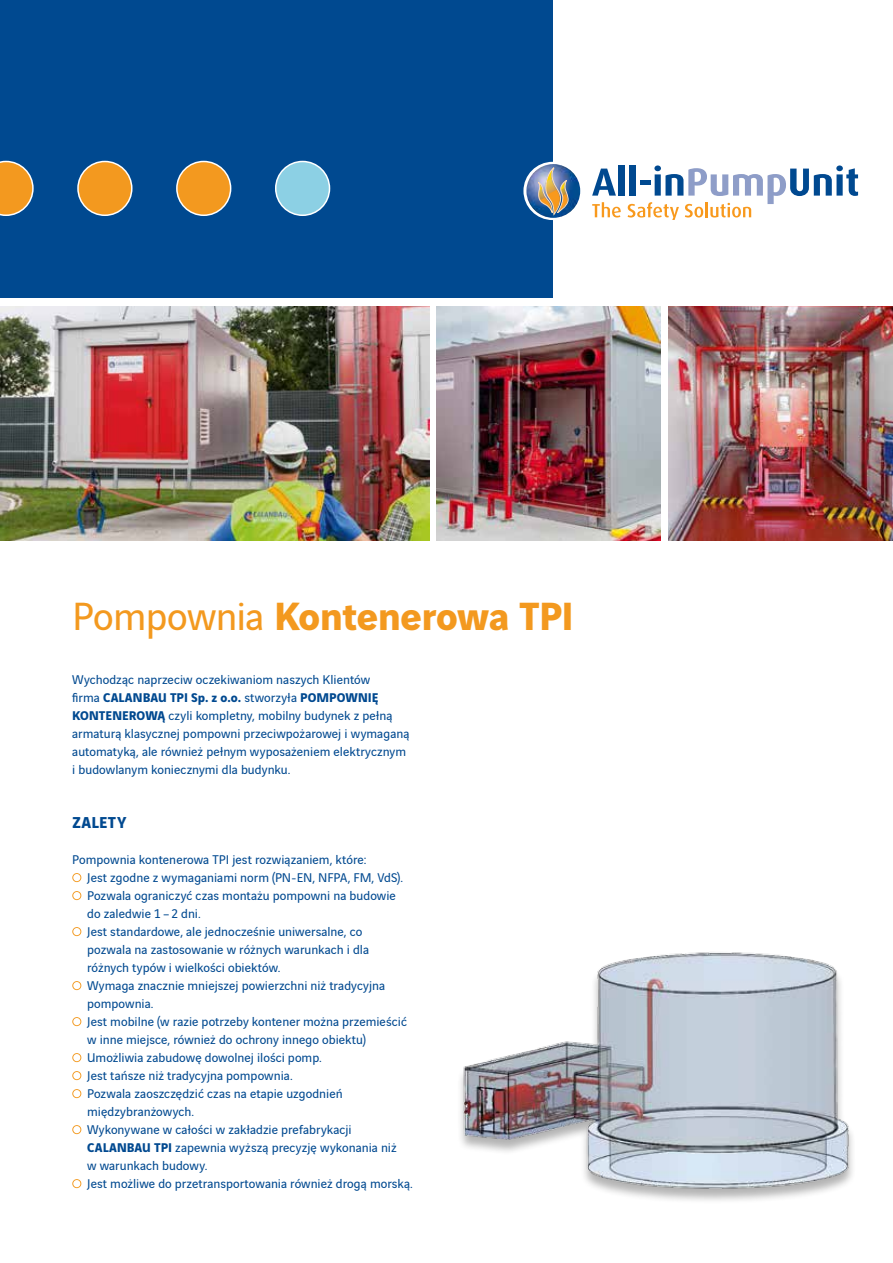
<style>
.page{position:relative;width:893px;height:1263px;background:#fff}
.page>*{position:absolute;margin:0;border:0;box-sizing:border-box;transform-origin:0 0}
.t1{font:700 42px "Vinci Sans";letter-spacing:-.01em;color:#f3991f}
.t2{font:700 16.8px "Vinci Sans";letter-spacing:.025em;color:#004990}
.t3{font:13.5px/18px "Vinci Sans";letter-spacing:.005em;color:#004990}
.s1{font-weight:400}
.s2{font-weight:700}
</style>
<div class="page">
<svg style="left:72px;top:873px;width:9px;height:9px"></svg>
<svg style="left:72px;top:891px;width:9px;height:9px"></svg>
<svg style="left:72px;top:927px;width:9px;height:9px"></svg>
<svg style="left:72px;top:981px;width:9px;height:9px"></svg>
<svg style="left:72px;top:1017px;width:9px;height:9px"></svg>
<svg style="left:72px;top:1053px;width:9px;height:9px"></svg>
<svg style="left:72px;top:1071px;width:9px;height:9px"></svg>
<svg style="left:72px;top:1089px;width:9px;height:9px"></svg>
<svg style="left:72px;top:1125px;width:9px;height:9px"></svg>
<svg style="left:72px;top:1179px;width:9px;height:9px"></svg>
<img style="left:437px;top:306px;width:223px;height:234px">
<div style="left:0;top:0;width:553px;height:298px;background:#004990"></div>
<img style="left:669px;top:306px;width:224px;height:234px">
<img style="left:460px;top:952px;width:393px;height:249px">
<svg style="left:0;top:161px;width:34px;height:55px"></svg>
<div style="left:78px;top:161px;width:54px;height:54px;background:#f3991f;border-radius:50%"></div>
<div style="left:77px;top:161px;width:56px;height:55px;border:2px solid #fff;border-radius:50%"></div>
<div style="left:177px;top:161px;width:54px;height:54px;background:#f3991f;border-radius:50%"></div>
<div style="left:176px;top:161px;width:55px;height:55px;border:2px solid #fff;border-radius:50%"></div>
<div style="left:276px;top:161px;width:53px;height:54px;background:#8cd0e4;border-radius:50%"></div>
<div style="left:275px;top:161px;width:55px;height:55px;border:2px solid #fff;border-radius:50%"></div>
<img style="left:0;top:306px;width:429px;height:234px">
<svg style="left:523px;top:162px;width:59px;height:58px"></svg>
<svg style="left:592px;top:169px;width:24px;height:27px"></svg>
<div style="left:618px;top:165px;width:7px;height:31px;background:#004990"></div>
<svg style="left:592px;top:202px;width:29px;height:15px"></svg>
<svg style="left:628px;top:165px;width:230px;height:54px"></svg>
<img style="left:526px;top:164px;width:54px;height:54px;border-radius:27px">
<svg style="left:538px;top:167px;width:30px;height:49px"></svg>
<h1 class="t1" style="left:72px;top:583px;width:503px"><span class="s1">Pompownia</span> Kontenerowa TPI</h1>
<p class="t3" style="left:72px;top:669px;width:339px">Wychodząc naprzeciw oczekiwaniom naszych Klientów<br>firma <span class="s2">CALANBAU TPI Sp. z o.o.</span> stworzyła <span class="s2">POMPOWNIĘ KONTENEROWĄ</span> czyli kompletny, mobilny budynek z pełną armaturą klasycznej pompowni przeciwpożarowej i wymaganą automatyką, ale również pełnym wyposażeniem elektrycznym i budowlanym koniecznymi dla budynku.</p>
<p class="t2" style="left:72px;top:809px;width:55px">ZALETY</p>
<p class="t3" style="left:87px;top:849px;width:327px;text-indent:-15px">Pompownia kontenerowa TPI jest rozwiązaniem, które:<br>Jest zgodne z wymaganiami norm (PN-EN, NFPA, FM, VdS).<br>Pozwala ograniczyć czas montażu pompowni na budowie<br>do zaledwie 1–2 dni.<br>Jest standardowe, ale jednocześnie uniwersalne, co<br>pozwala na zastosowanie w różnych warunkach i dla różnych typów i wielkości obiektów.<br>Wymaga znacznie mniejszej powierzchni niż tradycyjna pompownia.<br>Jest mobilne (w razie potrzeby kontener można przemieścić w inne miejsce, również do ochrony innego obiektu)<br>Umożliwia zabudowę dowolnej ilości pomp.<br>Jest tańsze niż tradycyjna pompownia.<br>Pozwala zaoszczędzić czas na etapie uzgodnień międzybranżowych.<br>Wykonywane w całości w zakładzie prefabrykacji <span class="s2">CALANBAU TPI</span> zapewnia wyższą precyzję wykonania niż<br>w warunkach budowy.<br>Jest możliwe do przetransportowania również drogą morską.</p>
</div>
